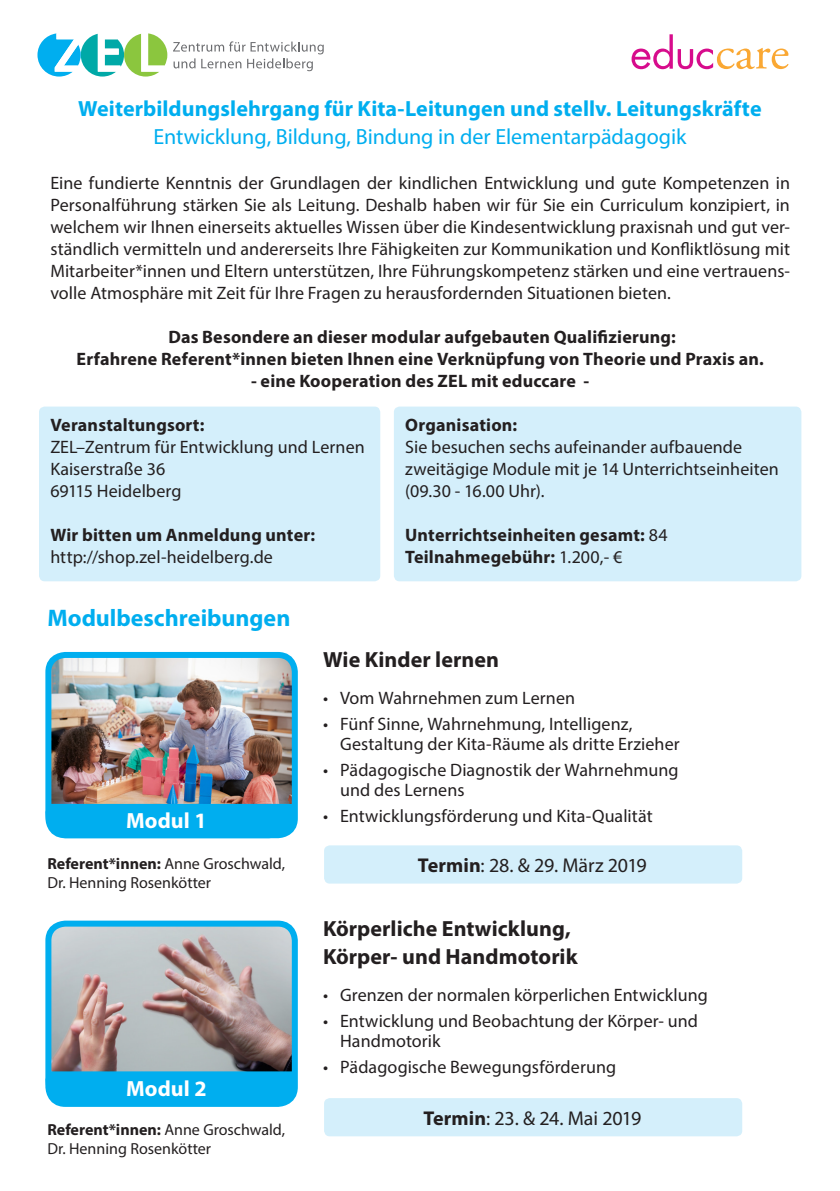
<style>
.page{position:relative;width:840px;height:1191px;background:#fff}
.page>*{position:absolute;margin:0;border:0;box-sizing:border-box;transform-origin:0 0}
.t1{font:700 24px "Myriad Pro";color:#00aeef}
.t2{font:700 22px "Myriad Pro";color:#00aeef}
.t3{font:700 22px/28px "Myriad Pro";color:#231f20}
.t4{font:22px "Myriad Pro";letter-spacing:-.005em;color:#00aeef}
.t5{font:700 22px "Myriad Pro";letter-spacing:.005em;color:#fff}
.t6{font:20px "Myriad Pro";letter-spacing:-.01em;color:#231f20}
.t7{font:18px/22px "Myriad Pro";letter-spacing:.005em;color:#231f20}
.t8{font:700 18px "Myriad Pro";letter-spacing:.01em;color:#231f20}
.t9{font:700 16px "Myriad Pro";color:#231f20}
.t10{font:16px "Myriad Pro";color:#231f20}
.s1{font-weight:400}
.s2{font-weight:700}
</style>
<div class="page">
<svg style="left:38px;top:33px;width:129px;height:44px"></svg>
<svg style="left:173px;top:41px;width:150px;height:30px"></svg>
<img style="left:52px;top:659px;width:239px;height:144px">
<div style="left:45px;top:652px;width:253px;height:186px;border:6px solid #00aeef;border-radius:17px"></div>
<img style="left:52px;top:927px;width:239px;height:143px">
<div style="left:45px;top:920px;width:253px;height:186px;border:6px solid #00aeef;border-radius:17px"></div>
<svg style="left:45px;top:1070px;width:252px;height:37px;background:#0aadeb"></svg>
<svg style="left:45px;top:803px;width:252px;height:36px;background:#0db0ed"></svg>
<div style="left:324px;top:845px;width:417px;height:38px;background:#d4effb;border-radius:6px"></div>
<div style="left:39px;top:406px;width:341px;height:175px;background:#d4effb;border-radius:6px"></div>
<div style="left:393px;top:406px;width:408px;height:175px;background:#d4effb;border-radius:6px"></div>
<div style="left:324px;top:1098px;width:417px;height:38px;background:#d4effb;border-radius:6px"></div>
<svg style="left:631px;top:34px;width:157px;height:35px"></svg>
<p class="t2" style="left:78px;top:94px;width:684px">Weiterbildungslehrgang für Kita-Leitungen und stellv. Leitungskräfte</p>
<p class="t4" style="left:153px;top:123px;width:534px">Entwicklung, Bildung, Bindung in der Elementarpädagogik</p>
<p class="t7" style="left:50px;top:171px;width:740px;text-align:justify">Eine fundierte Kenntnis der Grundlagen der kindlichen Entwicklung und gute Kompetenzen in Personalführung stärken Sie als Leitung. Deshalb haben wir für Sie ein Curriculum konzipiert, in welchem wir Ihnen einerseits aktuelles Wissen über die Kindesentwicklung praxisnah und gut ver&shy;ständlich vermitteln und andererseits Ihre Fähigkeiten zur Kommunikation und Konfliktlösung mit Mitarbeiter*innen und Eltern unterstützen, Ihre Führungskompetenz stärken und eine vertrauens&shy;volle Atmosphäre mit Zeit für Ihre Fragen zu herausfordernden Situationen bieten.</p>
<p class="t8" style="left:168px;top:325px;width:508px">Das Besondere an dieser modular aufgebauten Qualifizierung:</p>
<p class="t8" style="left:77px;top:347px;width:688px">Erfahrene Referent*innen bieten Ihnen eine Verknüpfung von Theorie und Praxis an.</p>
<p class="t8" style="left:251px;top:369px;width:339px">- eine Kooperation des ZEL mit educcare -</p>
<p class="t8" style="left:50px;top:413px;width:155px">Veranstaltungsort:</p>
<p class="t7" style="left:50px;top:436px;width:316px">ZEL–Zentrum für Entwicklung und Lernen</p>
<p class="t7" style="left:50px;top:458px;width:116px">Kaiserstraße 36</p>
<p class="t7" style="left:50px;top:480px;width:133px">69115 Heidelberg</p>
<p class="t8" style="left:50px;top:523px;width:266px">Wir bitten um Anmeldung unter:</p>
<p class="t7" style="left:50px;top:546px;width:224px">http://shop.zel-heidelberg.de</p>
<p class="t1" style="left:47px;top:602px;width:244px">Modulbeschreibungen</p>
<p class="t8" style="left:405px;top:413px;width:113px">Organisation:</p>
<p class="t7" style="left:405px;top:436px;width:375px">Sie besuchen sechs aufeinander aufbauende zweitägige Module mit je 14 Unterrichtseinheiten (09.30 - 16.00 Uhr).</p>
<p class="t8" style="left:405px;top:523px;width:264px">Unterrichtseinheiten gesamt: <span class="s1">84</span></p>
<p class="t8" style="left:405px;top:545px;width:218px">Teilnahmegebühr: <span class="s1">1.200,- €</span></p>
<p class="t5" style="left:126px;top:806px;width:82px">Modul 1</p>
<p class="t9" style="left:47px;top:852px;width:239px">Referent*innen: <span class="s1">Anne Groschwald,</span></p>
<p class="t10" style="left:47px;top:872px;width:165px">Dr. Henning Rosenkötter</p>
<p class="t5" style="left:126px;top:1073px;width:82px">Modul 2</p>
<p class="t9" style="left:47px;top:1118px;width:239px">Referent*innen: <span class="s1">Anne Groschwald,</span></p>
<p class="t10" style="left:47px;top:1138px;width:165px">Dr. Henning Rosenkötter</p>
<p class="t3" style="left:323px;top:645px;width:177px">Wie Kinder lernen</p>
<p class="t7" style="left:323px;top:687px;width:253px">• Vom Wahrnehmen zum Lernen</p>
<p class="t7" style="left:340px;top:714px;width:341px;line-height:20px;text-indent:-17px">• Fünf Sinne, Wahrnehmung, Intelligenz,<br>Gestaltung der Kita-Räume als dritte Erzieher</p>
<p class="t7" style="left:340px;top:759px;width:340px;line-height:20px;text-indent:-17px">• Pädagogische Diagnostik der Wahrnehmung und des Lernens</p>
<p class="t7" style="left:323px;top:804px;width:331px">• Entwicklungsförderung und Kita-Qualität</p>
<p class="t6" style="left:417px;top:853px;width:230px"><span class="s2">Termin</span>: 28. &amp; 29. März 2019</p>
<p class="t3" style="left:323px;top:914px;width:256px">Körperliche Entwicklung,<br>Körper- und Handmotorik</p>
<p class="t7" style="left:323px;top:983px;width:386px">• Grenzen der normalen körperlichen Entwicklung</p>
<p class="t7" style="left:340px;top:1010px;width:359px;line-height:20px;text-indent:-17px">• Entwicklung und Beobachtung der Körper- und<br>Handmotorik</p>
<p class="t7" style="left:323px;top:1055px;width:294px">• Pädagogische Bewegungsförderung</p>
<p class="t6" style="left:423px;top:1105px;width:219px"><span class="s2">Termin</span>: 23. &amp; 24. Mai 2019</p>
</div>
